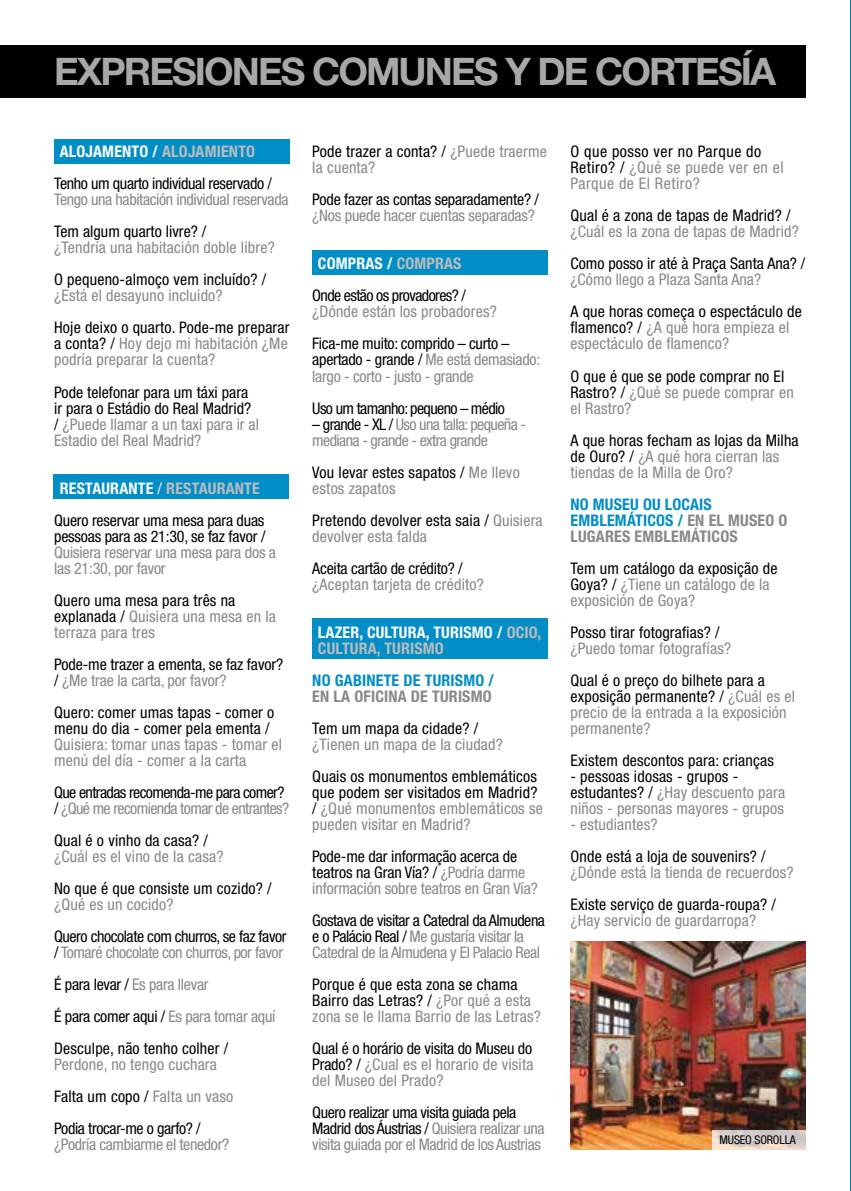
<style>
.page{position:relative;width:851px;height:1191px;background:#fff}
.page>*{position:absolute;margin:0;border:0;box-sizing:border-box;transform-origin:0 0}
.t1{font:700 38px "Helvetica Neue LT Std";letter-spacing:-.05em;color:#a7a8aa}
.t2{font:condensed 16px/16px "Helvetica Neue LT Std";color:#000101}
.t3{font:condensed 16px/16px "Helvetica Neue LT Std";letter-spacing:.01em;color:#87888a}
.t4{font:condensed 16px/16px "Helvetica Neue LT Std";letter-spacing:-.025em;color:#87888a}
.t5{font:condensed 16px/16px "Helvetica Neue LT Std";letter-spacing:-.035em;color:#000101}
.t6{font:condensed 16px/16px "Helvetica Neue LT Std";letter-spacing:-.01em;color:#87888a}
.t7{font:700 condensed 16px/16px "Helvetica Neue LT Std";letter-spacing:.01em;color:#87888a}
.t8{font:condensed 16px/16px "Helvetica Neue LT Std";letter-spacing:-.025em;color:#000101}
.t9{font:condensed 16px/16px "Helvetica Neue LT Std";letter-spacing:.03em;color:#87888a}
.t10{font:condensed 16px "Helvetica Neue LT Std";letter-spacing:-.02em;color:#87888a}
.t11{font:condensed 16px/16px "Helvetica Neue LT Std";letter-spacing:-.035em;color:#87888a}
.t12{font:condensed 16px/32px "Helvetica Neue LT Std";letter-spacing:-.02em;color:#000101}
.t13{font:700 condensed 16px/16px "Helvetica Neue LT Std";letter-spacing:.01em;color:#fff}
.t14{font:condensed 16px "Helvetica Neue LT Std";letter-spacing:-.04em;color:#000101}
.t15{font:700 condensed 16px "Helvetica Neue LT Std";letter-spacing:.01em;color:#018dc6}
.t16{font:condensed 12px "Helvetica Neue LT Std";letter-spacing:-.015em;color:#000101}
.s1{font-weight:700;color:#fff}
.s2{font-weight:700;color:#bbbcbd}
.s3{color:#000101}
.s4{color:#87888a}
.s5{color:#fff}
.s6{color:#bbbcbd}
.s7{color:#018dc6}
</style>
<div class="page">
<div style="left:54px;top:474px;width:235px;height:25px;background:#018dc6"></div>
<div style="left:312px;top:250px;width:235px;height:25px;background:#018dc6"></div>
<div style="left:54px;top:139px;width:235px;height:24px;background:#018dc6"></div>
<div style="left:312px;top:618px;width:235px;height:40px;background:#018dc6"></div>
<div style="left:0;top:45px;width:805px;height:53px;background:#000101"></div>
<img style="left:570px;top:941px;width:235px;height:208px">
<svg style="left:712px;top:1130px;width:93px;height:19px;background:#dbd0c9"></svg>
<h1 class="t1" style="left:54px;top:48px;width:723px">EXPRESIONES COMUNES Y DE CORTESÍA</h1>
<p class="t12" style="left:54px;top:136px;width:219px;text-indent:6px"><span class="s1">ALOJAMENTO /</span> <span class="s2">ALOJAMIENTO<br></span>Tenho um quarto individual reservado /</p>
<p class="t10" style="left:54px;top:190px;width:236px">Tengo una habitación individual reservada</p>
<p class="t2" style="left:54px;top:224px;width:153px">Tem algum quarto livre? /</p>
<p class="t3" style="left:54px;top:240px;width:222px">¿Tendría una habitación doble libre?</p>
<p class="t2" style="left:54px;top:272px;width:213px">O pequeno-almoço vem incluído? /</p>
<p class="t3" style="left:54px;top:288px;width:170px">¿Está el desayuno incluido?</p>
<p class="t3" style="left:54px;top:320px;width:237px;text-align:justify"><span class="s3">Hoje deixo o quarto. Pode-me preparar a conta? /</span> Hoy dejo mi habitación ¿Me podría preparar la cuenta?</p>
<p class="t2" style="left:54px;top:384px;width:206px">Pode telefonar para um táxi para ir para o Estádio do Real Madrid? / <span class="s4">¿Puede llamar a un taxi para ir al<br>Estadio del Real Madrid?</span></p>
<p class="t2" style="left:54px;top:472px;width:212px;line-height:32px;text-align:center"><span class="s1">RESTAURANTE</span> <span class="s5">/</span> <span class="s2">RESTAURANTE<br></span>Quero reservar uma mesa para duas</p>
<p class="t2" style="left:54px;top:528px;width:213px">pessoas para as 21:30, se faz favor /</p>
<p class="t6" style="left:54px;top:544px;width:223px">Quisiera reservar una mesa para dos a las 21:30, por favor</p>
<p class="t3" style="left:54px;top:592px;width:223px"><span class="s3">Quero uma mesa para três na explanada /</span> Quisiera una mesa en la terraza para tres</p>
<p class="t2" style="left:54px;top:656px;width:230px">Pode-me trazer a ementa, se faz favor? / <span class="s4">¿Me trae la carta, por favor?</span></p>
<p class="t2" style="left:54px;top:704px;width:222px">Quero: comer umas tapas - comer o menu do dia - comer pela ementa /</p>
<p class="t3" style="left:54px;top:736px;width:229px">Quisiera: tomar unas tapas - tomar el menú del día - comer a la carta</p>
<p class="t5" style="left:54px;top:784px;width:236px">Que entradas recomenda-me para comer? / <span class="s4">¿Qué me recomienda tomar de entrantes?</span></p>
<p class="t2" style="left:54px;top:832px;width:155px">Qual é o vinho da casa? /</p>
<p class="t3" style="left:54px;top:848px;width:171px">¿Cuál es el vino de la casa?</p>
<p class="t2" style="left:54px;top:880px;width:219px">No que é que consiste um cozido? /</p>
<p class="t3" style="left:54px;top:896px;width:121px">¿Qué es un cocido?</p>
<p class="t8" style="left:54px;top:928px;width:234px">Quero chocolate com churros, se faz favor / <span class="s4">Tomaré chocolate con churros, por favor</span></p>
<p class="t2" style="left:54px;top:968px;width:223px;line-height:32px">É para levar / <span class="s4">Es para llevar<br></span>É para comer aqui / <span class="s4">Es para tomar aquí<br></span>Desculpe, não tenho colher /</p>
<p class="t2" style="left:54px;top:1048px;width:181px;line-height:32px"><span class="s4">Perdone, no tengo cuchara<br></span>Falta um copo / <span class="s4">Falta un vaso<br></span>Podia trocar-me o garfo? /</p>
<p class="t10" style="left:54px;top:1134px;width:176px">¿Podría cambiarme el tenedor?</p>
<p class="t3" style="left:312px;top:144px;width:236px"><span class="s3">Pode trazer a conta? /</span> ¿Puede traerme la cuenta?</p>
<p class="t2" style="left:312px;top:192px;width:228px">Pode fazer as contas separadamente? /</p>
<p class="t6" style="left:312px;top:208px;width:224px">¿Nos puede hacer cuentas separadas?</p>
<p class="t5" style="left:312px;top:248px;width:155px;line-height:32px;text-align:center"><span class="s1">COMPRAS /</span> <span class="s2">COMPRAS<br></span>Onde estão os provadores? /</p>
<p class="t3" style="left:312px;top:304px;width:186px">¿Dónde están los probadores?</p>
<p class="t2" style="left:312px;top:336px;width:229px">Fica-me muito: comprido – curto – apertado - grande / <span class="s4">Me está demasiado: largo - corto - justo - grande</span></p>
<p class="t14" style="left:312px;top:398px;width:194px">Uso um tamanho: pequeno – médio</p>
<p class="t11" style="left:312px;top:416px;width:215px"><span class="s3">– grande - XL /</span> Uso una talla: pequeña - mediana - grande - extra grande</p>
<p class="t2" style="left:312px;top:464px;width:209px">Vou levar estes sapatos / <span class="s4">Me llevo estos zapatos</span></p>
<p class="t2" style="left:312px;top:512px;width:232px">Pretendo devolver esta saia / <span class="s4">Quisiera devolver esta falda</span></p>
<p class="t2" style="left:312px;top:560px;width:152px">Aceita cartão de crédito? /</p>
<p class="t3" style="left:312px;top:576px;width:173px">¿Aceptan tarjeta de crédito?</p>
<p class="t13" style="left:318px;top:623px;width:225px">LAZER, CULTURA, TURISMO / <span class="s6">OCIO,<br>CULTURA, TURISMO</span></p>
<p class="t15" style="left:312px;top:670px;width:183px">NO GABINETE DE TURISMO /</p>
<p class="t7" style="left:312px;top:687px;width:181px">EN LA OFICINA DE TURISMO</p>
<p class="t2" style="left:312px;top:720px;width:167px">Tem um mapa da cidade? /</p>
<p class="t3" style="left:312px;top:736px;width:192px">¿Tienen un mapa de la ciudad?</p>
<p class="t2" style="left:312px;top:768px;width:232px">Quais os monumentos emblemáticos que podem ser visitados em Madrid? / <span class="s4">¿Qué monumentos emblemáticos se pueden visitar en Madrid?</span></p>
<p class="t2" style="left:312px;top:848px;width:227px">Pode-me dar informação acerca de teatros na Gran Vía? / <span class="s4">¿Podría darme información sobre teatros en Gran Vía?</span></p>
<p class="t4" style="left:312px;top:912px;width:234px"><span class="s3">Gostava de visitar a Catedral da Almudena e o Palácio Real /</span> Me gustaría visitar la<br>Catedral de la Almudena y El Palacio Real</p>
<p class="t3" style="left:312px;top:976px;width:230px"><span class="s3">Porque é que esta zona se chama<br>Bairro das Letras? /</span> ¿Por qué a esta zona se le llama Barrio de las Letras?</p>
<p class="t3" style="left:312px;top:1040px;width:223px;text-align:justify"><span class="s3">Qual é o horário de visita do Museu do Prado? /</span> ¿Cual es el horario de visita del Museo del Prado?</p>
<p class="t4" style="left:312px;top:1104px;width:234px"><span class="s3">Quero realizar uma visita guiada pela<br>Madrid dos Áustrias /</span> Quisiera realizar una visita guiada por el Madrid de los Austrias</p>
<p class="t9" style="left:570px;top:144px;width:215px"><span class="s3">O que posso ver no Parque do<br>Retiro? /</span> ¿Qué se puede ver en el<br>Parque de El Retiro?</p>
<p class="t2" style="left:570px;top:208px;width:222px">Qual é a zona de tapas de Madrid? /</p>
<p class="t3" style="left:570px;top:224px;width:230px">¿Cuál es la zona de tapas de Madrid?</p>
<p class="t2" style="left:570px;top:256px;width:236px">Como posso ir até à Praça Santa Ana? /</p>
<p class="t3" style="left:570px;top:272px;width:192px">¿Cómo llego a Plaza Santa Ana?</p>
<p class="t3" style="left:570px;top:304px;width:233px"><span class="s3">A que horas começa o espectáculo de flamenco? /</span> ¿A qué hora empieza el espectáculo de flamenco?</p>
<p class="t2" style="left:570px;top:368px;width:225px">O que é que se pode comprar no El<br>Rastro? / <span class="s4">¿Qué se puede comprar en el Rastro?</span></p>
<p class="t3" style="left:570px;top:432px;width:230px"><span class="s3">A que horas fecham as lojas da Milha de Ouro? /</span> ¿A qué hora cierran las tiendas de la Milla de Oro?</p>
<p class="t7" style="left:570px;top:495px;width:218px"><span class="s7">NO MUSEU OU LOCAIS<br>EMBLEMÁTICOS /</span> EN EL MUSEO O<br>LUGARES EMBLEMÁTICOS</p>
<p class="t3" style="left:570px;top:560px;width:208px"><span class="s3">Tem um catálogo da exposição de<br>Goya? /</span> ¿Tiene un catálogo de la exposición de Goya?</p>
<p class="t2" style="left:570px;top:624px;width:151px">Posso tirar fotografias? /</p>
<p class="t3" style="left:570px;top:640px;width:162px">¿Puedo tomar fotografías?</p>
<p class="t3" style="left:570px;top:672px;width:226px"><span class="s3">Qual é o preço do bilhete para a exposição permanente? /</span> ¿Cuál es el precio de la entrada a la exposición permanente?</p>
<p class="t2" style="left:570px;top:752px;width:205px">Existem descontos para: crianças</p>
<p class="t3" style="left:570px;top:768px;width:216px"><span class="s3">- pessoas idosas - grupos - estudantes? /</span> ¿Hay descuento para niños - personas mayores - grupos</p>
<p class="t3" style="left:570px;top:816px;width:89px">- estudiantes?</p>
<p class="t2" style="left:570px;top:848px;width:197px">Onde está a loja de souvenirs? /</p>
<p class="t3" style="left:570px;top:864px;width:224px">¿Dónde está la tienda de recuerdos?</p>
<p class="t2" style="left:570px;top:896px;width:207px">Existe serviço de guarda-roupa? /</p>
<p class="t3" style="left:570px;top:912px;width:187px">¿Hay servicio de guardarropa?</p>
<p class="t16" style="left:719px;top:1133px;width:78px">MUSEO SOROLLA</p>
</div>
